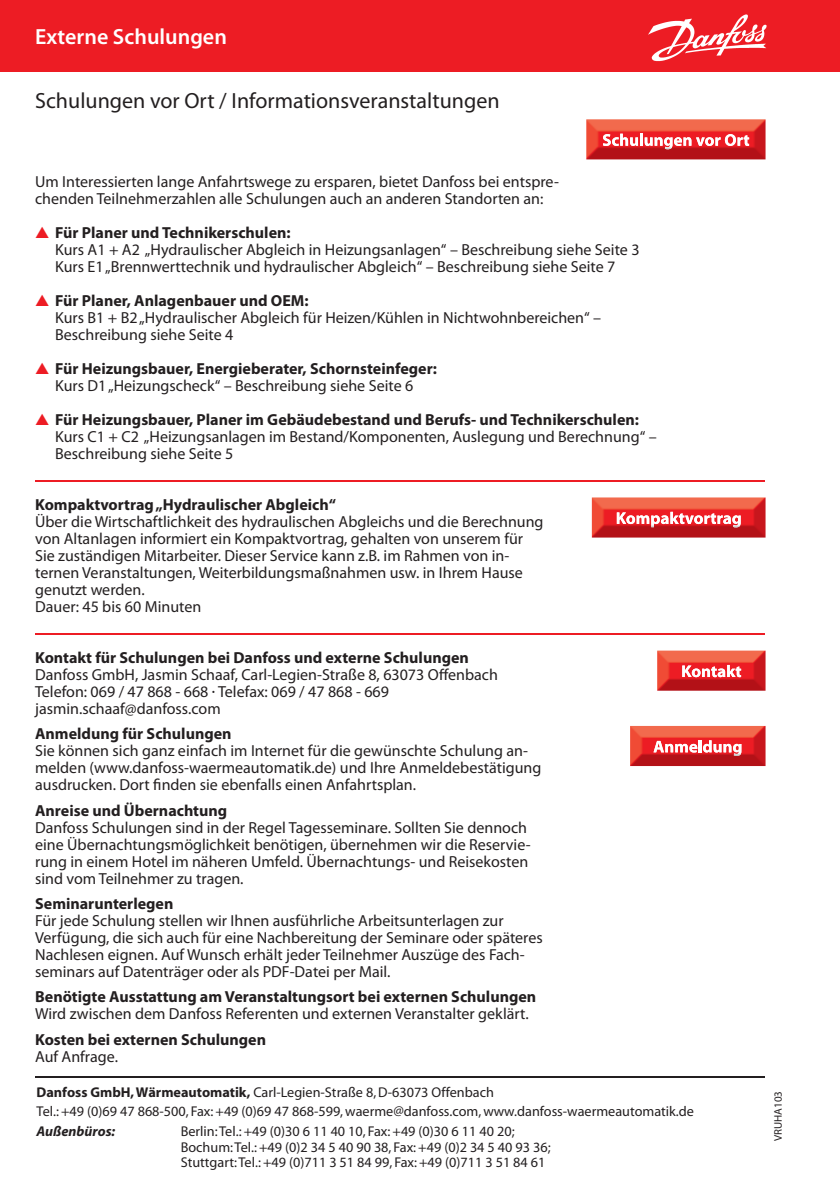
<style>
.page{position:relative;width:840px;height:1191px;background:#fff}
.page>*{position:absolute;margin:0;border:0;box-sizing:border-box;transform-origin:0 0}
.t1{font:22px "Myriad Pro";color:#231f20}
.t2{font:600 22px "Myriad Pro";color:#fff}
.t3{font:16px/17px "Myriad Pro";color:#231f20}
.t4{font:700 16px/17px "Myriad Pro";color:#231f20;text-align:center}
.t5{font:14.2px/15.6px "Myriad";color:#231f20}
.t6{font:italic 700 14.2px "Myriad";color:#231f20}
.t7{font:11px "Myriad";color:#231f20}
.s1{color:#ed1c24}
.s2{font-weight:700}
.s3{font-weight:400}
</style>
<div class="page">
<div style="left:0;top:0;width:839px;height:71px;background:#ed1c24"></div>
<img style="left:646px;top:14px;width:128px;height:58px">
<img style="left:586px;top:119px;width:179px;height:40px">
<svg style="left:602px;top:134px;width:146px;height:15px"></svg>
<img style="left:591px;top:497px;width:174px;height:40px">
<svg style="left:616px;top:512px;width:124px;height:15px"></svg>
<img style="left:630px;top:726px;width:135px;height:40px">
<svg style="left:653px;top:740px;width:88px;height:16px"></svg>
<img style="left:657px;top:650px;width:108px;height:40px">
<svg style="left:682px;top:665px;width:58px;height:12px"></svg>
<hr style="left:35px;top:480px;width:729px;height:1px;background:#ed1c24">
<hr style="left:35px;top:634px;width:729px;height:1px;background:#ed1c24">
<hr style="left:35px;top:1076px;width:729px;height:1px;background:#231f20">
<h1 class="t2" style="left:35px;top:28px;width:193px">Externe Schulungen</h1>
<h1 class="t1" style="left:35px;top:92px;width:465px">Schulungen vor Ort / Informationsveranstaltungen</h1>
<p class="t3" style="left:35px;top:175px;width:525px">Um Interessierten lange Anfahrtswege zu ersparen, bietet Danfoss bei entspre&shy;chenden Teilnehmerzahlen alle Schulungen auch an anderen Standorten an:</p>
<p class="t3" style="left:55px;top:226px;width:585px;text-indent:-20px"><span class="s1">▲</span> <span class="s2">Für Planer und Technikerschulen:<br></span>Kurs A1 + A2 „Hydraulischer Abgleich in Heizungsanlagen“ – Beschreibung siehe Seite 3<br>Kurs E1 „Brennwerttechnik und hydraulischer Abgleich“ – Beschreibung siehe Seite 7</p>
<p class="t3" style="left:55px;top:294px;width:547px;text-indent:-20px"><span class="s1">▲</span> <span class="s2">Für Planer, Anlagenbauer und OEM:<br></span>Kurs B1 + B2 „Hydraulischer Abgleich für Heizen/Kühlen in Nichtwohnbereichen“ –<br>Beschreibung siehe Seite 4</p>
<p class="t4" style="left:35px;top:362px;width:403px"><span class="s1">▲</span> Für Heizungsbauer, Energieberater, Schornsteinfeger:<br><span class="s3">Kurs D1 „Heizungscheck“ – Beschreibung siehe Seite 6</span></p>
<p class="t3" style="left:55px;top:413px;width:602px;text-indent:-20px"><span class="s1">▲</span> <span class="s2">Für Heizungsbauer, Planer im Gebäudebestand und Berufs- und Technikerschulen:<br></span>Kurs C1 + C2 „Heizungsanlagen im Bestand/Komponenten, Auslegung und Berechnung“ –<br>Beschreibung siehe Seite 5</p>
<p class="t4" style="left:35px;top:498px;width:302px">Kompaktvortrag „Hydraulischer Abgleich“</p>
<p class="t3" style="left:35px;top:515px;width:509px">Über die Wirtschaftlichkeit des hydraulischen Abgleichs und die Berechnung von Altanlagen informiert ein Kompaktvortrag, gehalten von unserem für Sie zuständigen Mitarbeiter. Dieser Service kann z.B. im Rahmen von in&shy;ternen Veranstaltungen, Weiterbildungsmaßnahmen usw. in Ihrem Hause genutzt werden.<br>Dauer: 45 bis 60 Minuten</p>
<p class="t4" style="left:35px;top:650px;width:435px">Kontakt für Schulungen bei Danfoss und externe Schulungen</p>
<p class="t3" style="left:35px;top:667px;width:464px">Danfoss GmbH, Jasmin Schaaf, Carl-Legien-Straße 8, 63073 Offenbach<br>Telefon: 069 / 47 868 - 668 · Telefax: 069 / 47 868 - 669 jasmin.schaaf@danfoss.com</p>
<p class="t4" style="left:35px;top:727px;width:198px">Anmeldung für Schulungen</p>
<p class="t3" style="left:35px;top:744px;width:507px">Sie können sich ganz einfach im Internet für die gewünschte Schulung an&shy;melden (www.danfoss-waermeautomatik.de) und Ihre Anmeldebestätigung ausdrucken. Dort finden sie ebenfalls einen Anfahrtsplan.</p>
<p class="t4" style="left:35px;top:803px;width:193px">Anreise und Übernachtung</p>
<p class="t3" style="left:35px;top:820px;width:497px">Danfoss Schulungen sind in der Regel Tagesseminare. Sollten Sie dennoch eine Übernachtungsmöglichkeit benötigen, übernehmen wir die Reservie&shy;rung in einem Hotel im näheren Umfeld. Übernachtungs- und Reisekosten sind vom Teilnehmer zu tragen.</p>
<p class="t4" style="left:35px;top:896px;width:140px">Seminarunterlegen</p>
<p class="t3" style="left:35px;top:913px;width:509px">Für jede Schulung stellen wir Ihnen ausführliche Arbeitsunterlagen zur Verfügung, die sich auch für eine Nachbereitung der Seminare oder späteres Nachlesen eignen. Auf Wunsch erhält jeder Teilnehmer Auszüge des Fach&shy;seminars auf Datenträger oder als PDF-Datei per Mail.</p>
<p class="t4" style="left:35px;top:990px;width:502px">Benötigte Ausstattung am Veranstaltungsort bei externen Schulungen</p>
<p class="t3" style="left:35px;top:1007px;width:495px">Wird zwischen dem Danfoss Referenten und externen Veranstalter geklärt.</p>
<p class="t4" style="left:35px;top:1032px;width:232px">Kosten bei externen Schulungen</p>
<p class="t3" style="left:35px;top:1049px;width:84px">Auf Anfrage.</p>
<p class="t5" style="left:37px;top:1083px;width:658px;line-height:19.6px"><span class="s2">Danfoss GmbH, Wärmeautomatik,</span> Carl-Legien-Straße 8, D-63073 Offenbach<br>Tel.: +49 (0)69 47 868-500, Fax: +49 (0)69 47 868-599, waerme@danfoss.com, www.danfoss-waermeautomatik.de</p>
<p class="t6" style="left:37px;top:1125px;width:80px">Außenbüros:</p>
<p class="t5" style="left:181px;top:1124px;width:371px">Berlin: Tel.: +49 (0)30 6 11 40 10, Fax: +49 (0)30 6 11 40 20;<br>Bochum: Tel.: +49 (0)2 34 5 40 90 38, Fax: +49 (0)2 34 5 40 93 36;<br>Stuttgart: Tel.: +49 (0)711 3 51 84 99, Fax: +49 (0)711 3 51 84 61</p>
<p class="t7" style="left:773px;top:1141px;width:51px;rotate:-90deg">VRUHA103</p>
</div>
